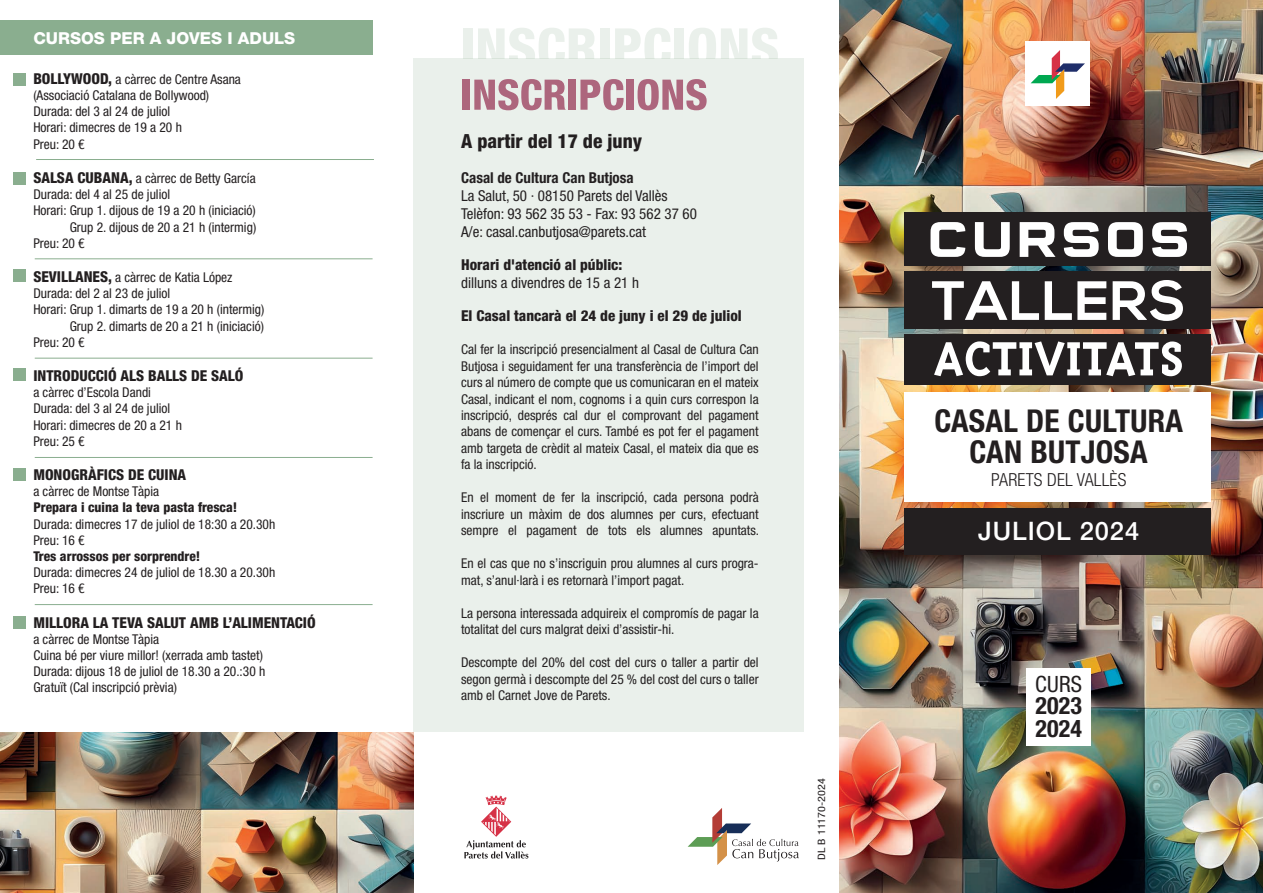
<style>
.page{position:relative;width:1263px;height:893px;background:#fff}
.page>*{position:absolute;margin:0;border:0;box-sizing:border-box;transform-origin:0 0}
.t1{font:700 55.2px "Triplex Serif";letter-spacing:.005em;color:#fff}
.t2{font:700 55.2px "Nexa";letter-spacing:.01em;color:#fff}
.t3{font:700 52.2px "Q Type Square";letter-spacing:-.005em;color:#fff}
.t4{font:700 condensed 31.5px/31.5px "Helvetica Neue LT Std";letter-spacing:.01em;color:#231f20;text-align:center}
.t5{font:500 25.5px "Helvetica Neue LT Std";letter-spacing:.035em;color:#fff}
.t6{font:700 condensed 24px/22.5px "Helvetica Neue LT Std";letter-spacing:.01em;color:#231f20}
.t7{font:condensed 22.5px "Helvetica Neue LT Std";color:#231f20}
.t8{font:800 condensed 19.5px "Helvetica Neue LT Std";color:#231f20}
.t9{font:300 condensed 18px "Helvetica Neue LT Std";letter-spacing:.01em;color:#231f20}
.t10{font:800 16.5px "Helvetica Neue LT Std";color:#fff}
.t11{font:800 condensed 15px "Helvetica Neue LT Std";color:#231f20}
.t12{font:condensed 15px/18px "Helvetica Neue LT Std";color:#231f20}
.t13{font:700 condensed 15px "Helvetica Neue LT Std";color:#231f20}
.t14{font:condensed 13.5px/16.5px "Helvetica Neue LT Std";color:#231f20}
.t15{font:800 condensed 13.5px "Helvetica Neue LT Std";color:#231f20}
.t16{font:condensed 10.2px "Helvetica Neue LT Std";color:#231f20;scale:1.2 1}
.s1{font-weight:800;font-size:15px}
</style>
<div class="page">
<img style="left:840px;top:0;width:423px;height:893px">
<div style="left:0;top:21px;width:373px;height:34px;background:#8aae8f"></div>
<div style="left:413px;top:59px;width:391px;height:673px;background:#eaf0eb"></div>
<svg style="left:688px;top:808px;width:111px;height:57px"></svg>
<div style="left:904px;top:508px;width:306px;height:47px;background:#231f20"></div>
<svg style="left:464px;top:795px;width:64px;height:63px"></svg>
<div style="left:904px;top:212px;width:306px;height:53px;background:#231f20"></div>
<hr style="left:36px;top:159px;width:338px;height:1px;background:#8aae8f">
<hr style="left:35px;top:258px;width:338px;height:1px;background:#8aae8f">
<hr style="left:35px;top:358px;width:338px;height:1px;background:#8aae8f">
<hr style="left:35px;top:457px;width:338px;height:1px;background:#8aae8f">
<hr style="left:35px;top:604px;width:338px;height:1px;background:#8aae8f">
<div style="left:14px;top:616px;width:12px;height:12px;background:#8aae8f"></div>
<div style="left:14px;top:468px;width:12px;height:13px;background:#8aae8f"></div>
<div style="left:14px;top:369px;width:12px;height:12px;background:#8aae8f"></div>
<div style="left:14px;top:269px;width:12px;height:12px;background:#8aae8f"></div>
<div style="left:14px;top:172px;width:12px;height:12px;background:#8aae8f"></div>
<div style="left:904px;top:272px;width:307px;height:57px;background:#231f20"></div>
<div style="left:14px;top:73px;width:12px;height:12px;background:#8aae8f"></div>
<div style="left:904px;top:334px;width:307px;height:51px;background:#231f20"></div>
<div style="left:904px;top:392px;width:306px;height:110px;background:#fff"></div>
<div style="left:1025px;top:41px;width:65px;height:64px;background:#fff"></div>
<svg style="left:1030px;top:50px;width:55px;height:49px"></svg>
<div style="left:1027px;top:668px;width:64px;height:77px;background:#fff"></div>
<div style="left:463px;top:80px;width:7px;height:30px;background:#ad667d"></div>
<svg style="left:474px;top:79px;width:92px;height:31px"></svg>
<div style="left:569px;top:80px;width:7px;height:30px;background:#ad667d"></div>
<svg style="left:580px;top:79px;width:44px;height:31px"></svg>
<div style="left:627px;top:80px;width:7px;height:30px;background:#ad667d"></div>
<svg style="left:637px;top:79px;width:70px;height:31px"></svg>
<img style="left:0;top:732px;width:413px;height:161px">
<div style="left:463px;top:28px;width:9px;height:31px;background:#eaf0eb"></div>
<svg style="left:478px;top:28px;width:118px;height:31px"></svg>
<div style="left:600px;top:28px;width:9px;height:31px;background:#eaf0eb"></div>
<svg style="left:615px;top:28px;width:56px;height:31px"></svg>
<div style="left:675px;top:28px;width:9px;height:31px;background:#eaf0eb"></div>
<svg style="left:689px;top:28px;width:89px;height:31px"></svg>
<p class="t10" style="left:33px;top:28px;width:263px">CURSOS PER A JOVES I ADULS</p>
<p class="t14" style="left:33px;top:71px;width:209px"><span class="s1">BOLLYWOOD,</span> a càrrec de Centre Asana (Associació Catalana de Bollywood)<br>Durada: del 3 al 24 de juliol<br>Horari: dimecres de 19 a 20 h<br>Preu: 20 €</p>
<p class="t14" style="left:33px;top:170px;width:224px"><span class="s1">SALSA CUBANA,</span> a càrrec de Betty García</p>
<p class="t14" style="left:33px;top:186px;width:138px">Durada: del 4 al 25 de juliol</p>
<p class="t14" style="left:33px;top:202px;width:224px">Horari: Grup 1. dijous de 19 a 20 h (iniciació)</p>
<p class="t14" style="left:70px;top:218px;width:188px">Grup 2. dijous de 20 a 21 h (intermig)</p>
<p class="t14" style="left:33px;top:235px;width:53px">Preu: 20 €</p>
<p class="t14" style="left:33px;top:269px;width:201px"><span class="s1">SEVILLANES,</span> a càrrec de Katia López</p>
<p class="t14" style="left:33px;top:285px;width:138px">Durada: del 2 al 23 de juliol</p>
<p class="t14" style="left:33px;top:301px;width:233px">Horari: Grup 1. dimarts de 19 a 20 h (intermig)</p>
<p class="t14" style="left:70px;top:317px;width:196px">Grup 2. dimarts de 20 a 21 h (iniciació)</p>
<p class="t14" style="left:33px;top:334px;width:53px">Preu: 20 €</p>
<p class="t11" style="left:33px;top:366px;width:212px">INTRODUCCIÓ ALS BALLS DE SALÓ</p>
<p class="t14" style="left:33px;top:384px;width:150px">a càrrec d’Escola Dandi<br>Durada: del 3 al 24 de juliol<br>Horari: dimecres de 20 a 21 h<br>Preu: 25 €</p>
<p class="t11" style="left:33px;top:465px;width:154px">MONOGRÀFICS DE CUINA</p>
<p class="t14" style="left:33px;top:483px;width:127px">a càrrec de Montse Tàpia</p>
<p class="t15" style="left:33px;top:499px;width:206px">Prepara i cuina la teva pasta fresca!</p>
<p class="t14" style="left:33px;top:516px;width:243px">Durada: dimecres 17 de juliol de 18:30 a 20.30h<br>Preu: 16 €</p>
<p class="t15" style="left:33px;top:548px;width:169px">Tres arrossos per sorprendre!</p>
<p class="t14" style="left:33px;top:564px;width:243px">Durada: dimecres 24 de juliol de 18.30 a 20.30h<br>Preu: 16 €</p>
<p class="t11" style="left:33px;top:613px;width:284px">MILLORA LA TEVA SALUT AMB L’ALIMENTACIÓ</p>
<p class="t14" style="left:33px;top:631px;width:233px">a càrrec de Montse Tàpia<br>Cuina bé per viure millor! (xerrada amb tastet)<br>Durada: dijous 18 de juliol de 18.30 a 20.:30 h Gratuït (Cal inscripció prèvia)</p>
<h3 class="t8" style="left:461px;top:129px;width:183px">A partir del 17 de juny</h3>
<p class="t13" style="left:461px;top:169px;width:174px">Casal de Cultura Can Butjosa</p>
<p class="t12" style="left:461px;top:187px;width:237px">La Salut, 50 · 08150 Parets del Vallès<br>Telèfon: 93 562 35 53 - Fax: 93 562 37 60<br>A/e: casal.canbutjosa@parets.cat</p>
<p class="t11" style="left:461px;top:255px;width:163px">Horari d'atenció al públic:</p>
<p class="t12" style="left:461px;top:274px;width:179px">dilluns a divendres de 15 a 21 h</p>
<p class="t11" style="left:461px;top:306px;width:282px">El Casal tancarà el 24 de juny i el 29 de juliol</p>
<p class="t14" style="left:461px;top:341px;width:299px;text-align:justify">Cal fer la inscripció presencialment al Casal de Cultura Can Butjosa i seguidament fer una transferència de l’import del curs al número de compte que us comunicaran en el mateix Casal, indicant el nom, cognoms i a quin curs correspon la inscripció, després cal dur el comprovant del pagament abans de començar el curs. També es pot fer el pagament amb targeta de crèdit al mateix Casal, el mateix dia que es fa la inscripció.</p>
<p class="t14" style="left:461px;top:489px;width:300px;text-align:justify">En el moment de fer la inscripció, cada persona podrà inscriure un màxim de dos alumnes per curs, efectuant sempre el pagament de tots els alumnes apuntats.</p>
<p class="t14" style="left:461px;top:555px;width:299px">En el cas que no s’inscriguin prou alumnes al curs progra&shy;mat, s’anul·larà i es retornarà l’import pagat.</p>
<p class="t14" style="left:461px;top:605px;width:299px">La persona interessada adquireix el compromís de pagar la totalitat del curs malgrat deixi d’assistir-hi.</p>
<p class="t14" style="left:461px;top:654px;width:299px;text-align:justify">Descompte del 20% del cost del curs o taller a partir del segon germà i descompte del 25 % del cost del curs o taller amb el Carnet Jove de Parets.</p>
<p class="t16" style="left:816px;top:860px;width:69px;rotate:-90deg">DL B 11170-2024</p>
<h2 class="t3" style="left:926px;top:208px;width:268px">CURSOS</h2>
<h1 class="t2" style="left:931px;top:269px;width:256px">TALLERS</h1>
<h1 class="t1" style="left:933px;top:327px;width:252px">ACTIVITATS</h1>
<h3 class="t4" style="left:934px;top:405px;width:250px">CASAL DE CULTURA<br>CAN BUTJOSA</h3>
<h3 class="t9" style="left:991px;top:469px;width:137px">PARETS DEL VALLÈS</h3>
<h3 class="t5" style="left:978px;top:516px;width:162px">JULIOL 2024</h3>
<h3 class="t7" style="left:1035px;top:671px;width:48px">CURS</h3>
<h3 class="t6" style="left:1035px;top:694px;width:48px">2023<br>2024</h3>
</div>
